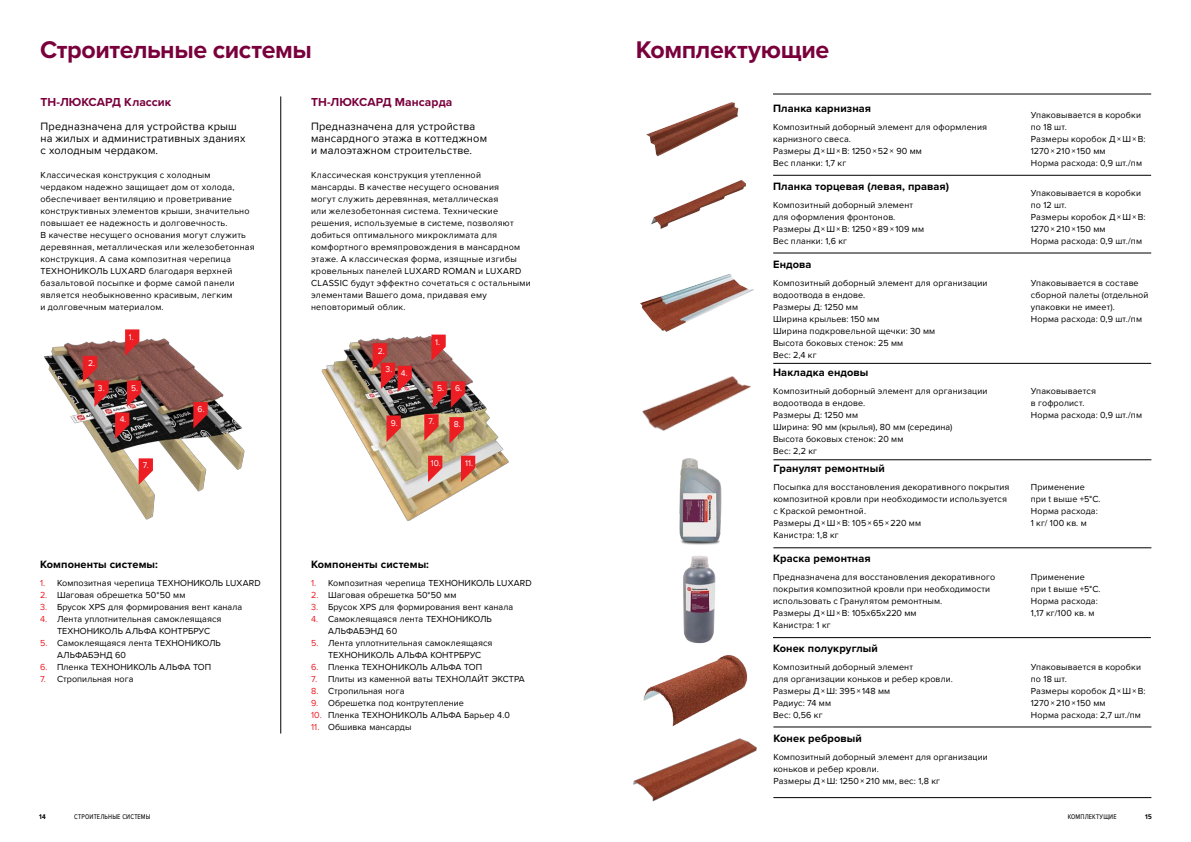
<style>
.page{position:relative;width:1191px;height:842px;background:#fff}
.page>*{position:absolute;margin:0;border:0;box-sizing:border-box;transform-origin:0 0}
.t1{font:700 25px "Proxima Nova";letter-spacing:-.015em;color:#7a003c}
.t2{font:700 12px "Proxima Nova";letter-spacing:.005em;color:#7a003c}
.t3{font:700 11px "Proxima Nova";letter-spacing:.01em;color:#000}
.t4{font:11px/12px "Proxima Nova";letter-spacing:.015em;color:#000}
.t5{font:9px/12px "Proxima Nova";letter-spacing:.015em;color:#000}
.t6{font:8.6px "Proxima Nova";color:#fff}
.t7{font:7px "Proxima Nova Cond";letter-spacing:.025em;color:#000}
.t8{font:700 7px "Proxima Nova Cond";color:#000}
.s1{color:#ed1d24}
</style>
<div class="page">
<img style="left:321px;top:337px;width:188px;height:184px">
<img style="left:44px;top:338px;width:201px;height:182px">
<hr style="left:280px;top:96px;width:1px;height:637px;background:#000">
<svg style="left:431px;top:335px;width:15px;height:26px"></svg>
<svg style="left:125px;top:329px;width:14px;height:27px"></svg>
<svg style="left:373px;top:343px;width:39px;height:49px;background:#b24847"></svg>
<svg style="left:83px;top:356px;width:26px;height:51px"></svg>
<svg style="left:115px;top:380px;width:26px;height:59px;background:#8c4041"></svg>
<svg style="left:386px;top:415px;width:15px;height:27px"></svg>
<svg style="left:428px;top:456px;width:14px;height:26px"></svg>
<svg style="left:461px;top:456px;width:14px;height:26px"></svg>
<svg style="left:424px;top:414px;width:14px;height:27px"></svg>
<svg style="left:139px;top:458px;width:14px;height:27px"></svg>
<svg style="left:433px;top:381px;width:32px;height:27px"></svg>
<svg style="left:193px;top:402px;width:15px;height:26px"></svg>
<svg style="left:449px;top:417px;width:15px;height:26px"></svg>
<img style="left:642px;top:376px;width:109px;height:55px">
<img style="left:646px;top:102px;width:93px;height:55px">
<img style="left:651px;top:180px;width:95px;height:49px">
<img style="left:640px;top:274px;width:114px;height:58px">
<img style="left:679px;top:458px;width:43px;height:87px">
<img style="left:683px;top:556px;width:33px;height:87px">
<img style="left:643px;top:643px;width:105px;height:71px">
<img style="left:633px;top:714px;width:124px;height:88px">
<hr style="left:773px;top:175px;width:378px;height:1px;background:#000">
<hr style="left:773px;top:727px;width:378px;height:1px;background:#000">
<hr style="left:773px;top:94px;width:378px;height:1px;background:#000">
<hr style="left:773px;top:253px;width:378px;height:1px;background:#000">
<hr style="left:773px;top:363px;width:378px;height:1px;background:#000">
<hr style="left:773px;top:459px;width:378px;height:1px;background:#000">
<hr style="left:773px;top:547px;width:378px;height:1px;background:#000">
<hr style="left:773px;top:637px;width:377px;height:1px;background:#000">
<hr style="left:773px;top:797px;width:378px;height:1px;background:#000">
<h1 class="t1" style="left:40px;top:35px;width:273px">Строительные системы</h1>
<h2 class="t2" style="left:41px;top:95px;width:57px">ТН-ЛЮКСАРД</h2>
<h2 class="t2" style="left:124px;top:95px;width:49px">Классик</h2>
<h2 class="t2" style="left:311px;top:95px;width:57px">ТН-ЛЮКСАРД</h2>
<h2 class="t2" style="left:395px;top:95px;width:59px">Мансарда</h2>
<p class="t4" style="left:41px;top:121px;width:206px">Предназначена для устройства крыш на жилых и административных зданиях с холодным чердаком.</p>
<p class="t5" style="left:41px;top:169px;width:216px">Классическая конструкция с холодным чердаком надежно защищает дом от холода, обеспечивает вентиляцию и проветривание конструктивных элементов крыши, значительно повышает ее надежность и долговечность.<br>В качестве несущего основания могут служить деревянная, металлическая или железобетонная конструкция. А сама композитная черепица ТЕХНОНИКОЛЬ LUXARD благодаря верхней базальтовой посыпке и форме самой панели является необыкновенно красивым, легким<br>и долговечным материалом.</p>
<p class="t4" style="left:311px;top:121px;width:177px">Предназначена для устройства мансардного этажа в коттеджном и малоэтажном строительстве.</p>
<p class="t5" style="left:311px;top:169px;width:221px">Классическая конструкция утепленной<br>мансарды. В качестве несущего основания<br>могут служить деревянная, металлическая<br>или железобетонная система. Технические решения, используемые в системе, позволяют добиться оптимального микроклимата для комфортного времяпровождения в мансардном этаже. А классическая форма, изящные изгибы кровельных панелей LUXARD ROMAN и LUXARD CLASSIC будут эффектно сочетаться с остальными элементами Вашего дома, придавая ему неповторимый облик.</p>
<p class="t6" style="left:435px;top:337px;width:7px">1.</p>
<p class="t6" style="left:129px;top:332px;width:7px">1.</p>
<p class="t6" style="left:88px;top:358px;width:9px">2.</p>
<p class="t6" style="left:378px;top:346px;width:9px">2.</p>
<p class="t6" style="left:385px;top:364px;width:8px">3.</p>
<p class="t6" style="left:401px;top:368px;width:8px">4.</p>
<p class="t6" style="left:98px;top:383px;width:8px">3.</p>
<p class="t6" style="left:131px;top:382px;width:9px">5.</p>
<p class="t6" style="left:437px;top:383px;width:9px">5.</p>
<p class="t6" style="left:391px;top:418px;width:8px">9.</p>
<p class="t6" style="left:431px;top:458px;width:12px">10.</p>
<p class="t6" style="left:465px;top:458px;width:10px">11.</p>
<p class="t6" style="left:455px;top:383px;width:9px">6.</p>
<p class="t6" style="left:198px;top:404px;width:9px">6.</p>
<p class="t6" style="left:120px;top:414px;width:8px">4.</p>
<p class="t6" style="left:428px;top:416px;width:7px">7.</p>
<p class="t6" style="left:453px;top:419px;width:9px">8.</p>
<p class="t6" style="left:143px;top:460px;width:7px">7.</p>
<p class="t3" style="left:40px;top:558px;width:119px">Компоненты системы:</p>
<p class="t5" style="left:40px;top:577px;width:222px"><span class="s1">1.</span> Композитная черепица ТЕХНОНИКОЛЬ LUXARD</p>
<p class="t5" style="left:40px;top:589px;width:147px"><span class="s1">2.</span> Шаговая обрешетка 50*50 мм</p>
<p class="t5" style="left:40px;top:601px;width:204px"><span class="s1">3.</span> Брусок XPS для формирования вент канала</p>
<p class="t5" style="left:57px;top:613px;width:166px;text-indent:-17px"><span class="s1">4.</span> Лента уплотнительная самоклеящаяся<br>ТЕХНОНИКОЛЬ АЛЬФА КОНТРБРУС</p>
<p class="t5" style="left:57px;top:637px;width:165px;text-indent:-17px"><span class="s1">5.</span> Самоклеящаяся лента ТЕХНОНИКОЛЬ<br>АЛЬФАБЭНД 60</p>
<p class="t5" style="left:40px;top:661px;width:173px"><span class="s1">6.</span> Пленка ТЕХНОНИКОЛЬ АЛЬФА ТОП</p>
<p class="t5" style="left:40px;top:673px;width:95px"><span class="s1">7.</span> Стропильная нога</p>
<p class="t3" style="left:311px;top:558px;width:119px">Компоненты системы:</p>
<p class="t5" style="left:311px;top:577px;width:222px"><span class="s1">1.</span> Композитная черепица ТЕХНОНИКОЛЬ LUXARD</p>
<p class="t5" style="left:311px;top:589px;width:147px"><span class="s1">2.</span> Шаговая обрешетка 50*50 мм</p>
<p class="t5" style="left:311px;top:601px;width:204px"><span class="s1">3.</span> Брусок XPS для формирования вент канала</p>
<p class="t5" style="left:328px;top:613px;width:165px;text-indent:-17px"><span class="s1">4.</span> Самоклеящаяся лента ТЕХНОНИКОЛЬ<br>АЛЬФАБЭНД 60</p>
<p class="t5" style="left:328px;top:637px;width:166px;text-indent:-17px"><span class="s1">5.</span> Лента уплотнительная самоклеящаяся<br>ТЕХНОНИКОЛЬ АЛЬФА КОНТРБРУС</p>
<p class="t5" style="left:311px;top:661px;width:173px"><span class="s1">6.</span> Пленка ТЕХНОНИКОЛЬ АЛЬФА ТОП</p>
<p class="t5" style="left:311px;top:673px;width:215px"><span class="s1">7.</span> Плиты из каменной ваты ТЕХНОЛАЙТ ЭКСТРА</p>
<p class="t5" style="left:311px;top:685px;width:95px"><span class="s1">8.</span> Стропильная нога</p>
<p class="t5" style="left:311px;top:697px;width:154px"><span class="s1">9.</span> Обрешетка под контрутепление</p>
<p class="t5" style="left:311px;top:709px;width:200px"><span class="s1">10.</span> Пленка ТЕХНОНИКОЛЬ АЛЬФА Барьер 4.0</p>
<p class="t5" style="left:311px;top:721px;width:102px"><span class="s1">11.</span> Обшивка мансарды</p>
<h1 class="t1" style="left:636px;top:35px;width:195px">Комплектующие</h1>
<p class="t3" style="left:773px;top:102px;width:100px">Планка карнизная</p>
<p class="t5" style="left:773px;top:121px;width:215px">Композитный доборный элемент для оформления карнизного свеса.<br>Размеры Д × Ш × В: 1250 × 52 × 90 мм<br>Вес планки: 1,7 кг</p>
<p class="t3" style="left:773px;top:180px;width:177px">Планка торцевая (левая, правая)</p>
<p class="t5" style="left:773px;top:199px;width:152px">Композитный доборный элемент для оформления фронтонов.<br>Размеры Д × Ш × В: 1250 × 89 × 109 мм<br>Вес планки: 1,6 кг</p>
<p class="t3" style="left:773px;top:258px;width:40px">Ендова</p>
<p class="t5" style="left:773px;top:277px;width:216px">Композитный доборный элемент для организации водоотвода в ендове.<br>Размеры Д: 1250 мм<br>Ширина крыльев: 150 мм<br>Ширина подкровельной щечки: 30 мм<br>Высота боковых стенок: 25 мм<br>Вес: 2,4 кг</p>
<p class="t3" style="left:773px;top:366px;width:97px">Накладка ендовы</p>
<p class="t5" style="left:773px;top:385px;width:216px">Композитный доборный элемент для организации водоотвода в ендове.<br>Размеры Д: 1250 мм<br>Ширина: 90 мм (крылья), 80 мм (середина)<br>Высота боковых стенок: 20 мм<br>Вес: 2,2 кг</p>
<p class="t3" style="left:773px;top:462px;width:113px">Гранулят ремонтный</p>
<p class="t5" style="left:773px;top:481px;width:237px">Посыпка для восстановления декоративного покрытия композитной кровли при необходимости используется с Краской ремонтной.<br>Размеры Д × Ш × В: 105 × 65 × 220 мм<br>Канистра: 1,8 кг</p>
<p class="t3" style="left:773px;top:552px;width:99px">Краска ремонтная</p>
<p class="t5" style="left:773px;top:571px;width:224px">Предназначена для восстановления декоративного покрытия композитной кровли при необходимости использовать с Гранулятом ремонтным.<br>Размеры Д × Ш × В: 105х65х220 мм<br>Канистра: 1 кг</p>
<p class="t3" style="left:773px;top:642px;width:106px">Конек полукруглый</p>
<p class="t5" style="left:773px;top:661px;width:181px">Композитный доборный элемент<br>для организации коньков и ребер кровли.<br>Размеры Д × Ш: 395 × 148 мм<br>Радиус: 74 мм<br>Вес: 0,56 кг</p>
<p class="t3" style="left:773px;top:732px;width:90px">Конек ребровый</p>
<p class="t5" style="left:773px;top:751px;width:216px">Композитный доборный элемент для организации коньков и ребер кровли.<br>Размеры Д × Ш: 1250 × 210 мм, вес: 1,8 кг</p>
<p class="t5" style="left:1030px;top:109px;width:116px">Упаковывается в коробки по 18 шт.<br>Размеры коробок Д × Ш × В:<br>1270 × 210 × 150 мм<br>Норма расхода: 0,9 шт./пм</p>
<p class="t5" style="left:1030px;top:187px;width:116px">Упаковывается в коробки по 12 шт.<br>Размеры коробок Д × Ш × В:<br>1270 × 210 × 150 мм<br>Норма расхода: 0,9 шт./пм</p>
<p class="t5" style="left:1030px;top:277px;width:119px">Упаковывается в составе сборной палеты (отдельной упаковки не имеет).<br>Норма расхода: 0,9 шт./пм</p>
<p class="t5" style="left:1030px;top:385px;width:113px">Упаковывается<br>в гофролист.<br>Норма расхода: 0,9 шт./пм</p>
<p class="t5" style="left:1030px;top:481px;width:71px">Применение при t выше +5°С.<br>Норма расхода:<br>1 кг/ 100 кв. м</p>
<p class="t5" style="left:1030px;top:571px;width:71px">Применение при t выше +5°С.<br>Норма расхода:<br>1,17 кг/100 кв. м</p>
<p class="t5" style="left:1030px;top:661px;width:116px">Упаковывается в коробки по 18 шт.<br>Размеры коробок Д × Ш × В:<br>1270 × 210 × 150 мм<br>Норма расхода: 2,7 шт./пм</p>
<p class="t7" style="left:74px;top:813px;width:78px">Строительные системы</p>
<p class="t7" style="left:1067px;top:813px;width:6px">КОМПЛЕКТУЩИЕ</p>
<p class="t8" style="left:39px;top:813px;width:8px">14</p>
<p class="t8" style="left:1145px;top:813px;width:8px">15</p>
</div>
